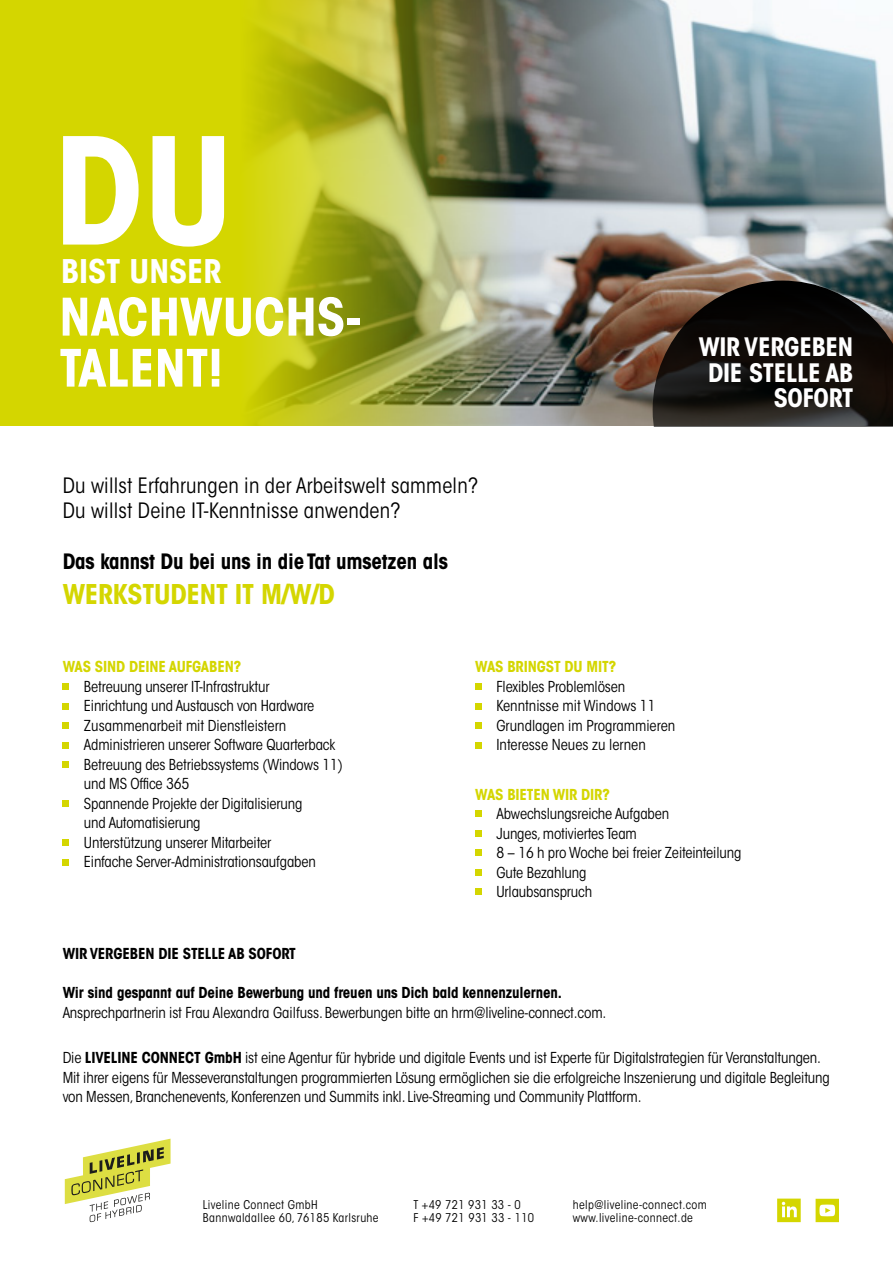
<style>
.page{position:relative;width:893px;height:1263px;background:#fff}
.page>*{position:absolute;margin:0;border:0;box-sizing:border-box;transform-origin:0 0}
.t1{font:700 condensed 146.55px "ITC Avant Garde Std";color:#fff}
.t2{font:700 condensed 51.3px "ITC Avant Garde Std";color:#fff}
.t3{font:700 condensed 51px "ITC Avant Garde Std";color:#fff}
.t4{font:700 condensed 32.4px "ITC Avant Garde Std";color:#fff}
.t5{font:700 condensed 27px "ITC Avant Garde Std";letter-spacing:-.01em;color:#d4d600}
.t6{font:700 condensed 25.2px/25.2px "ITC Avant Garde Std";letter-spacing:-.01em;color:#fff;text-align:right}
.t7{font:condensed 21px/25.5px "ITC Avant Garde Std";letter-spacing:.01em;color:#000}
.t8{font:700 condensed 21px "ITC Avant Garde Std";letter-spacing:-.01em;color:#000}
.t9{font:condensed 15px/19.5px "ITC Avant Garde Std";letter-spacing:-.01em;color:#000}
.t10{font:700 condensed 15px "ITC Avant Garde Std";letter-spacing:-.01em;color:#000}
.t11{font:700 condensed 15px "ITC Avant Garde Std";letter-spacing:-.01em;color:#d4d600}
.t12{font:condensed 12px/13.5px "ITC Avant Garde Std";letter-spacing:.03em;color:#000}
.s1{font-weight:700}
</style>
<div class="page">
<div style="left:63px;top:683px;width:6px;height:7px;background:#d4d600"></div>
<svg style="left:63px;top:703px;width:6px;height:6px"></svg>
<div style="left:63px;top:722px;width:6px;height:7px;background:#d4d600"></div>
<svg style="left:63px;top:742px;width:6px;height:6px"></svg>
<div style="left:63px;top:761px;width:6px;height:7px;background:#d4d600"></div>
<div style="left:63px;top:800px;width:6px;height:7px;background:#d4d600"></div>
<div style="left:63px;top:839px;width:6px;height:7px;background:#d4d600"></div>
<svg style="left:63px;top:859px;width:6px;height:6px"></svg>
<div style="left:475px;top:683px;width:6px;height:7px;background:#d4d600"></div>
<svg style="left:475px;top:703px;width:6px;height:6px"></svg>
<div style="left:475px;top:722px;width:6px;height:7px;background:#d4d600"></div>
<svg style="left:475px;top:742px;width:6px;height:6px"></svg>
<div style="left:475px;top:810px;width:6px;height:7px;background:#d4d600"></div>
<svg style="left:475px;top:830px;width:6px;height:6px"></svg>
<div style="left:475px;top:849px;width:6px;height:7px;background:#d4d600"></div>
<svg style="left:475px;top:869px;width:6px;height:6px"></svg>
<div style="left:475px;top:888px;width:6px;height:7px;background:#d4d600"></div>
<svg style="left:816px;top:1199px;width:23px;height:23px"></svg>
<svg style="left:65px;top:1139px;width:106px;height:83px"></svg>
<img style="left:516px;top:0;width:377px;height:425px">
<svg style="left:653px;top:281px;width:240px;height:145px;background:#241e19"></svg>
<img style="left:239px;top:0;width:277px;height:425px">
<div style="left:0;top:0;width:239px;height:425px;background:#d4d600"></div>
<svg style="left:777px;top:1198px;width:24px;height:24px"></svg>
<h1 class="t1" style="left:54px;top:134px;width:181px">DU</h1>
<h3 class="t4" style="left:61px;top:258px;width:162px">BIST UNSER</h3>
<h2 class="t2" style="left:59px;top:297px;width:304px">NACHWUCHS-</h2>
<h3 class="t3" style="left:59px;top:348px;width:165px">TALENT!</h3>
<h3 class="t7" style="left:63px;top:475px;width:417px">Du willst Erfahrungen in der Arbeitswelt sammeln?<br>Du willst Deine IT-Kenntnisse anwenden?</h3>
<h3 class="t8" style="left:63px;top:553px;width:387px">Das kannst Du bei uns in die Tat umsetzen als</h3>
<h3 class="t5" style="left:63px;top:583px;width:274px">WERKSTUDENT IT M/W/D</h3>
<h3 class="t6" style="left:699px;top:337px;width:156px">WIR VERGEBEN<br>DIE STELLE AB<br>SOFORT</h3>
<p class="t11" style="left:63px;top:661px;width:180px">WAS SIND DEINE AUFGABEN?</p>
<p class="t9" style="left:84px;top:678px;width:260px">Betreuung unserer IT-Infrastruktur<br>Einrichtung und Austausch von Hardware Zusammenarbeit mit Dienstleistern Administrieren unserer Software Quarterback Betreuung des Betriebssystems (Windows 11) und MS Office 365<br>Spannende Projekte der Digitalisierung<br>und Automatisierung<br>Unterstützung unserer Mitarbeiter<br>Einfache Server-Administrationsaufgaben</p>
<p class="t11" style="left:475px;top:661px;width:142px">WAS BRINGST DU MIT?</p>
<p class="t9" style="left:496px;top:678px;width:180px">Flexibles Problemlösen<br>Kenntnisse mit Windows 11<br>Grundlagen im Programmieren<br>Interesse Neues zu lernen</p>
<p class="t11" style="left:475px;top:788px;width:136px">WAS BIETEN WIR DIR?</p>
<p class="t9" style="left:496px;top:805px;width:246px">Abwechslungsreiche Aufgaben<br>Junges, motiviertes Team<br>8 – 16 h pro Woche bei freier Zeiteinteilung<br>Gute Bezahlung<br>Urlaubsanspruch</p>
<p class="t10" style="left:63px;top:948px;width:235px">WIR VERGEBEN DIE STELLE AB SOFORT</p>
<p class="t10" style="left:63px;top:987px;width:501px">Wir sind gespannt auf Deine Bewerbung und freuen uns Dich bald kennenzulernen.</p>
<p class="t9" style="left:63px;top:1004px;width:545px">Ansprechpartnerin ist Frau Alexandra Gailfuss. Bewerbungen bitte an hrm@liveline-connect.com.</p>
<p class="t9" style="left:63px;top:1050px;width:769px">Die <span class="s1">LIVELINE CONNECT GmbH</span> ist eine Agentur für hybride und digitale Events und ist Experte für Digitalstrategien für Veranstaltungen.<br>Mit ihrer eigens für Messeveranstaltungen programmierten Lösung ermöglichen sie die erfolgreiche Inszenierung und digitale Begleitung von Messen, Branchenevents, Konferenzen und Summits inkl. Live-Streaming und Community Plattform.</p>
<p class="t12" style="left:203px;top:1199px;width:177px">Liveline Connect GmbH<br>Bannwaldallee 60, 76185 Karlsruhe</p>
<p class="t12" style="left:413px;top:1199px;width:122px">T +49 721 931 33 - 0<br>F +49 721 931 33 - 110</p>
<p class="t12" style="left:573px;top:1199px;width:136px">help@liveline-connect.com www.liveline-connect.de</p>
</div>
